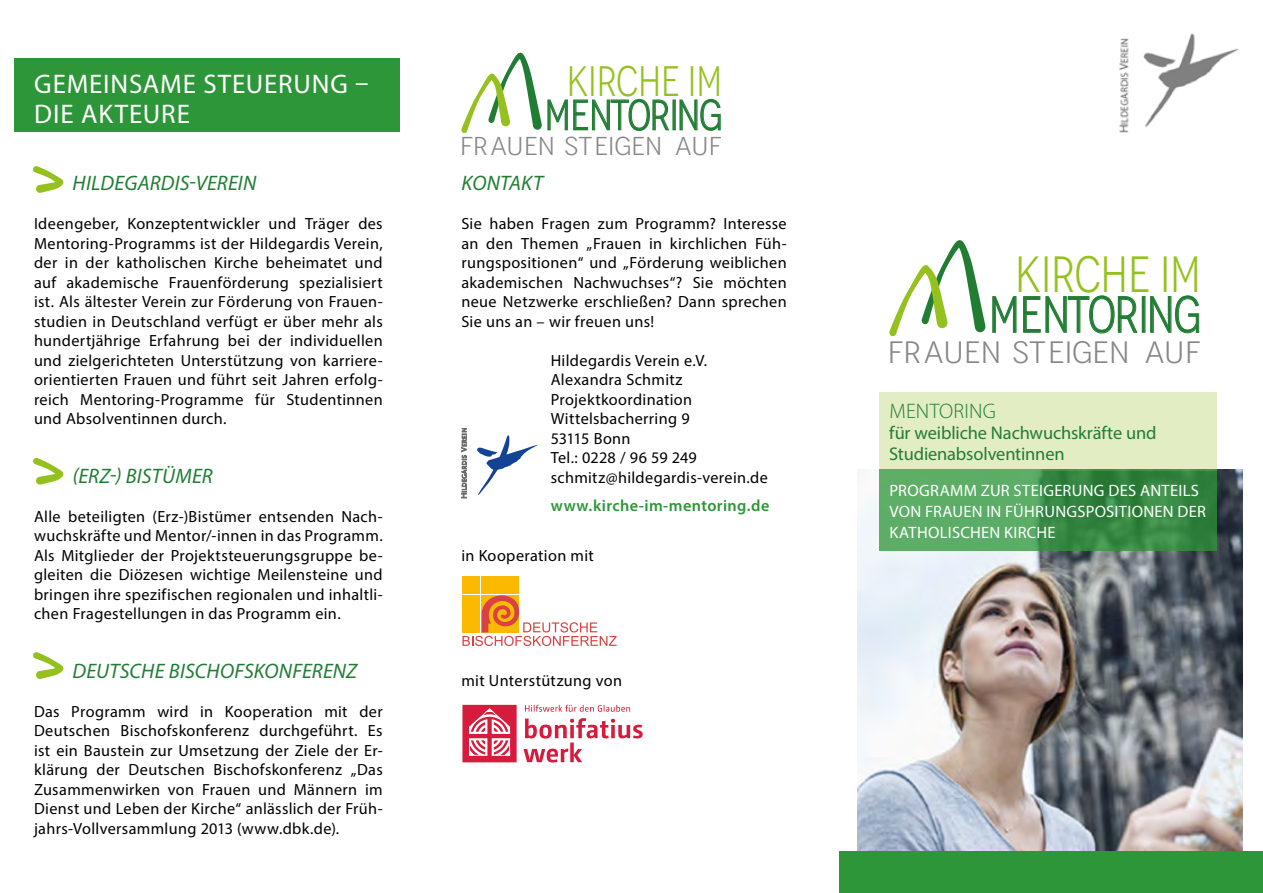
<style>
.page{position:relative;width:1263px;height:893px;background:#fff}
.page>*{position:absolute;margin:0;border:0;box-sizing:border-box;transform-origin:0 0}
.t1{font:50.85px "Novecentonarrow";letter-spacing:-.03em;color:#217d34;scale:.95 1}
.t2{font:50.85px "Novecentonarrow";color:#95c11f;scale:.95 1}
.t3{font:42.6px "Novecentonarrow";letter-spacing:-.03em;color:#217d34;scale:.95 1}
.t4{font:42.6px "Novecentonarrow";color:#95c11f;scale:.95 1}
.t5{font:30.9px "Novecentonarrow";color:#878787;scale:1.15 1}
.Head_1{font:27px/30px "Myriad Pro";letter-spacing:.03em;color:#fff}
.t6{font:25.8px "Novecentonarrow";color:#878787;scale:1.15 1}
.Head_02{font:italic 21px "Myriad Pro";letter-spacing:.01em;color:#217d34}
.Head_02-2{font:300 21px "Myriad Pro";letter-spacing:.01em;color:#217d34}
.Head_02-3{font:18.45px/21px "Myriad Pro";letter-spacing:-.01em;color:#217d34}
.Head_02weiss{font:16.5px/21px "Myriad Pro";letter-spacing:.015em;color:#fff}
.Copy{font:16.2px/19.5px "Myriad Pro";letter-spacing:.02em;color:#000;text-align:justify}
.Copy-2{font:600 16.2px "Myriad Pro";letter-spacing:.025em;color:#2d9638}
.Copy-3{font:16.2px "Myriad Pro";letter-spacing:-.005em;color:#000}
</style>
<div class="page">
<img style="left:857px;top:469px;width:386px;height:382px">
<svg style="left:523px;top:718px;width:120px;height:44px"></svg>
<svg style="left:525px;top:705px;width:105px;height:7px"></svg>
<svg style="left:462px;top:705px;width:55px;height:57px"></svg>
<div style="left:14px;top:59px;width:386px;height:73px;background:#2d9638"></div>
<svg style="left:992px;top:296px;width:25px;height:37px"></svg>
<svg style="left:1023px;top:295px;width:115px;height:39px"></svg>
<div style="left:1142px;top:296px;width:3px;height:37px;border:1px solid #217d34"></div>
<svg style="left:1150px;top:295px;width:49px;height:39px"></svg>
<svg style="left:889px;top:240px;width:97px;height:97px"></svg>
<img style="left:1119px;top:33px;width:120px;height:100px">
<svg style="left:461px;top:428px;width:76px;height:70px"></svg>
<div style="left:462px;top:576px;width:18px;height:18px;background:#fbba00"></div>
<div style="left:482px;top:576px;width:37px;height:18px;background:#fbba00"></div>
<svg style="left:462px;top:595px;width:155px;height:51px"></svg>
<div style="left:673px;top:100px;width:3px;height:30px;border:1px solid #217d34"></div>
<svg style="left:679px;top:99px;width:42px;height:32px"></svg>
<svg style="left:461px;top:53px;width:208px;height:80px"></svg>
<div style="left:879px;top:392px;width:338px;height:78px;background:#e3edc4"></div>
<svg style="left:879px;top:469px;width:338px;height:82px;background:#469852"></svg>
<div style="left:840px;top:851px;width:423px;height:42px;background:#2d9638"></div>
<svg style="left:33px;top:166px;width:30px;height:27px"></svg>
<svg style="left:33px;top:458px;width:30px;height:27px"></svg>
<svg style="left:33px;top:652px;width:30px;height:27px"></svg>
<p class="Head_1" style="left:34px;top:68px;width:336px">GEMEINSAME STEUERUNG –<br>DIE AKTEURE</p>
<p class="Head_02" style="left:72px;top:170px;width:185px">HILDEGARDIS-VEREIN</p>
<p class="Copy" style="left:34px;top:214px;width:350px">Ideengeber, Konzeptentwickler und Träger des Mentoring-Programms ist der Hildegardis Verein, der in der katholischen Kirche beheimatet und auf akademische Frauenförderung spezialisiert ist. Als ältester Verein zur Förderung von Frauen&shy;studien in Deutschland verfügt er über mehr als hundertjährige Erfahrung bei der individuellen und zielgerichteten Unterstützung von karriere&shy;orientierten Frauen und führt seit Jahren erfolg&shy;reich Mentoring-Programme für Studentinnen und Absolventinnen durch.</p>
<p class="Head_02" style="left:72px;top:463px;width:142px">(ERZ-) BISTÜMER</p>
<p class="Copy" style="left:34px;top:506px;width:350px">Alle beteiligten (Erz-)Bistümer entsenden Nach&shy;wuchskräfte und Mentor/-innen in das Programm.<br>Als Mitglieder der Projektsteuerungsgruppe be&shy;gleiten die Diözesen wichtige Meilensteine und bringen ihre spezifischen regionalen und inhaltli&shy;chen Fragestellungen in das Programm ein.</p>
<p class="Head_02" style="left:72px;top:658px;width:286px">DEUTSCHE BISCHOFSKONFERENZ</p>
<p class="Copy" style="left:34px;top:701px;width:350px">Das Programm wird in Kooperation mit der Deutschen Bischofskonferenz durchgeführt. Es ist ein Baustein zur Umsetzung der Ziele der Er&shy;klärung der Deutschen Bischofskonferenz „Das Zusammenwirken von Frauen und Männern im Dienst und Leben der Kirche“ anlässlich der Früh&shy;jahrs-Vollversammlung 2013 (www.dbk.de).</p>
<h2 class="t4" style="left:567px;top:57px;width:165px">KIRCHE IM</h2>
<h2 class="t3" style="left:545px;top:91px;width:188px">MENTORING</h2>
<h3 class="t6" style="left:460px;top:132px;width:229px">FRAUEN STEIGEN AUF</h3>
<p class="Head_02" style="left:462px;top:170px;width:83px">KONTAKT</p>
<p class="Copy" style="left:461px;top:214px;width:327px">Sie haben Fragen zum Programm? Interesse an den Themen „Frauen in kirchlichen Füh&shy;rungspositionen“ und „Förderung weiblichen akademischen Nachwuchses“? Sie möchten neue Netzwerke erschließen? Dann sprechen Sie uns an – wir freuen uns!</p>
<p class="Copy" style="left:551px;top:350px;width:158px">Hildegardis Verein e.V.</p>
<p class="Copy" style="left:551px;top:370px;width:143px">Alexandra Schmitz<br>Projektkoordination</p>
<p class="Copy" style="left:551px;top:409px;width:140px">Wittelsbacherring 9</p>
<p class="Copy-3" style="left:551px;top:428px;width:81px">53115 Bonn</p>
<p class="Copy" style="left:551px;top:448px;width:148px">Tel.: 0228 / 96 59 249</p>
<p class="Copy" style="left:551px;top:467px;width:219px">schmitz@hildegardis-verein.de</p>
<p class="Copy-2" style="left:551px;top:495px;width:220px">www.kirche-im-mentoring.de</p>
<p class="Copy" style="left:461px;top:545px;width:134px">in Kooperation mit</p>
<p class="Copy" style="left:461px;top:671px;width:162px">mit Unterstützung von</p>
<h1 class="t2" style="left:1015px;top:245px;width:197px">KIRCHE IM</h1>
<h1 class="t1" style="left:989px;top:285px;width:225px">MENTORING</h1>
<h3 class="t5" style="left:888px;top:334px;width:273px">FRAUEN STEIGEN AUF</h3>
<p class="Head_02-2" style="left:889px;top:399px;width:108px">MENTORING</p>
<p class="Head_02-3" style="left:889px;top:422px;width:269px">für weibliche Nachwuchskräfte und<br>Studienabsolventinnen</p>
<p class="Head_02weiss" style="left:889px;top:480px;width:318px">PROGRAMM ZUR STEIGERUNG DES ANTEILS<br>VON FRAUEN IN FÜHRUNGSPOSITIONEN DER<br>KATHOLISCHEN KIRCHE</p>
</div>
